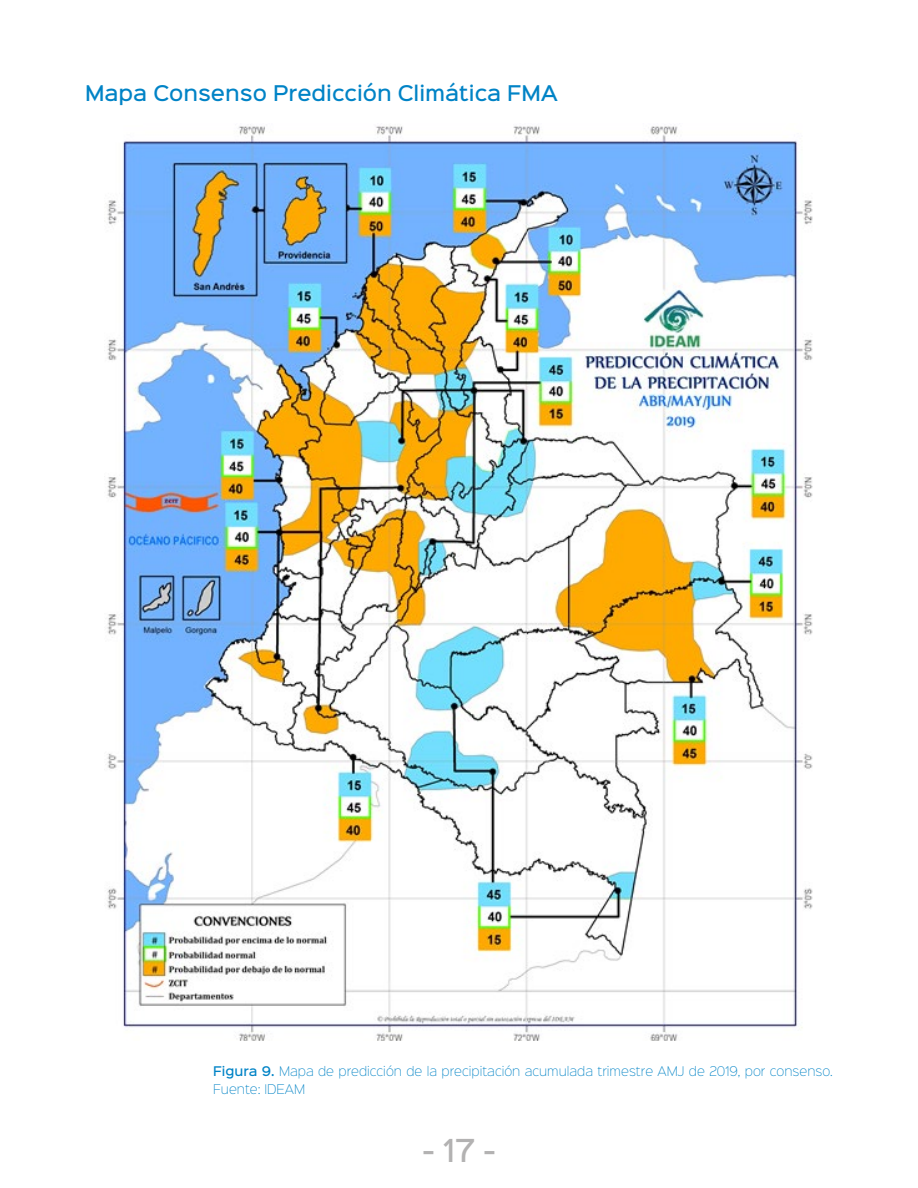
<style>
.page{position:relative;width:918px;height:1188px;background:#fff}
.page>*{position:absolute;margin:0;border:0;box-sizing:border-box;transform-origin:0 0}
.t1{font:500 28.5px "Sinkin Sans 500";color:#b3b2b2}
.t2{font:500 19.5px "Sinkin Sans 500";color:#0083c6}
.t3{font:12px/18px "Sinkin Sans 200 X Light";color:#0083c6}
.s1{font-family:"Sinkin Sans 500";font-weight:500}
</style>
<div class="page">
<img style="left:104px;top:126px;width:709px;height:914px">
<h2 class="t2" style="left:85px;top:76px;width:474px">Mapa Consenso Predicción Climática FMA</h2>
<p class="t3" style="left:213px;top:1061px;width:621px"><span class="s1">Figura 9.</span> Mapa de predicción de la precipitación acumulada trimestre AMJ de 2019, por consenso.<br>Fuente: IDEAM</p>
<h1 class="t1" style="left:423px;top:1126px;width:74px">- 17 -</h1>
</div>
